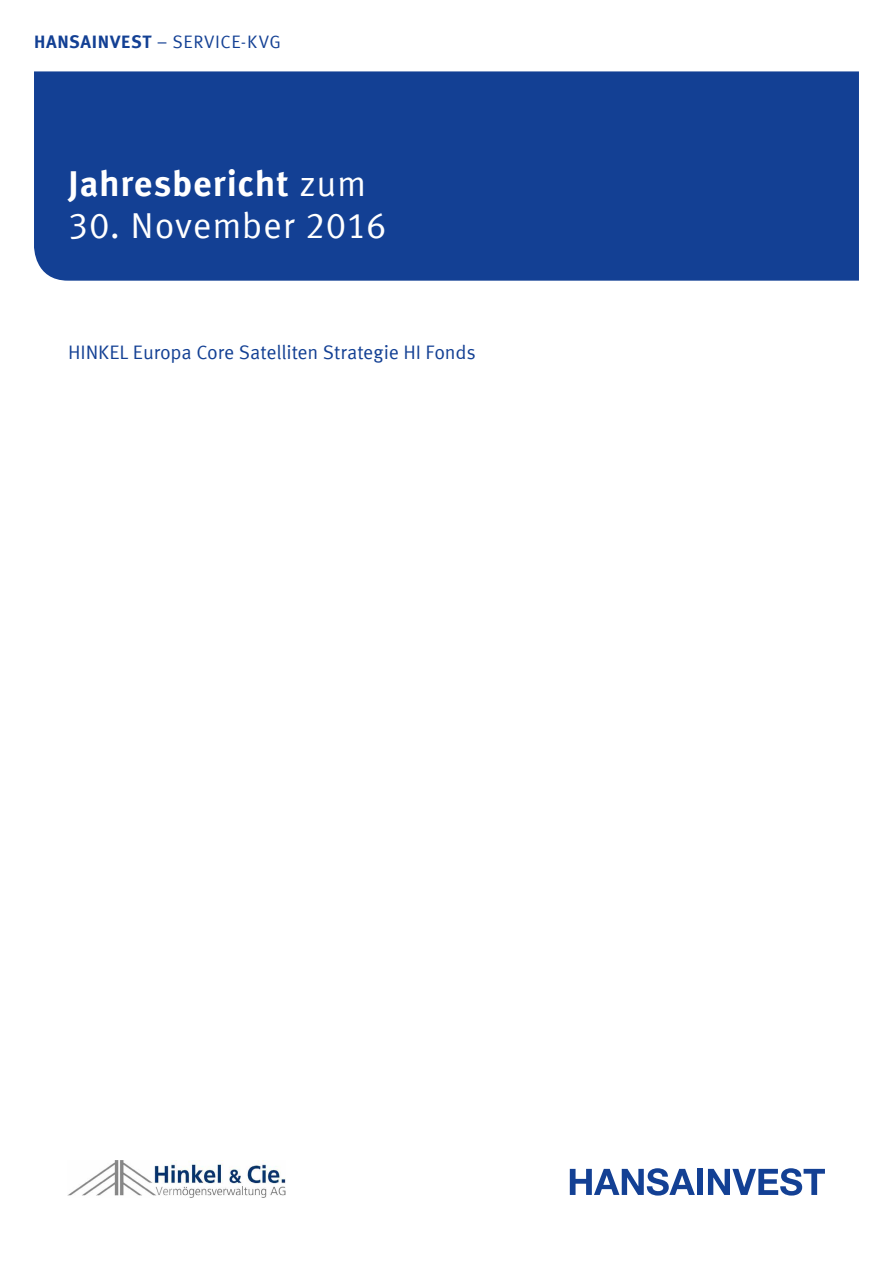
<style>
.page{position:relative;width:893px;height:1263px;background:#fff}
.page>*{position:absolute;margin:0;border:0;box-sizing:border-box;transform-origin:0 0}
.t1{font:700 36px "Meta Offc Pro";letter-spacing:.02em;color:#fff}
.t2{font:36px "Meta Offc Pro Norm";letter-spacing:.015em;color:#fff}
.t3{font:19.5px "Meta Offc Pro Norm";letter-spacing:-.005em;color:#134094}
.t4{font:18px "Meta Offc Pro Norm";letter-spacing:.03em;color:#134094}
.s1{font-family:"Meta Offc Pro";font-weight:700}
.s2{font-family:"Meta Offc Pro Norm";font-weight:400}
</style>
<div class="page">
<div style="left:34px;top:71px;width:825px;height:210px;background:#134094"></div>
<svg style="left:570px;top:1168px;width:125px;height:27px"></svg>
<div style="left:697px;top:1169px;width:6px;height:26px;background:#134094"></div>
<svg style="left:708px;top:1168px;width:117px;height:27px"></svg>
<img style="left:67px;top:1161px;width:218px;height:36px">
<p class="t4" style="left:34px;top:28px;width:248px"><span class="s1">HANSAINVEST</span> – SERVICE-KVG</p>
<h1 class="t1" style="left:68px;top:155px;width:300px">Jahresbericht <span class="s2">zum</span></h1>
<h1 class="t2" style="left:68px;top:198px;width:320px">30. November 2016</h1>
<p class="t3" style="left:68px;top:338px;width:409px">HINKEL Europa Core Satelliten Strategie HI Fonds</p>
</div>
